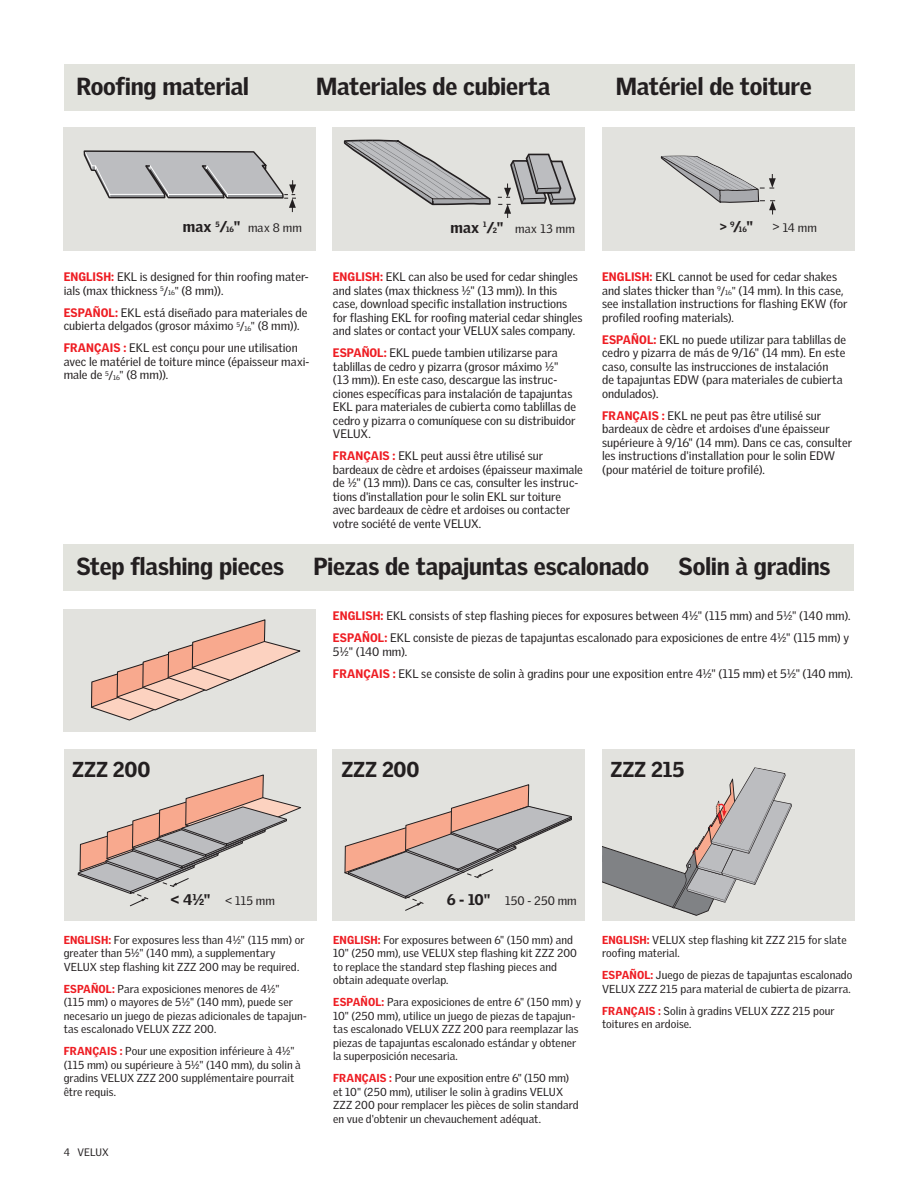
<style>
.page{position:relative;width:918px;height:1188px;background:#fff}
.page>*{position:absolute;margin:0;border:0;box-sizing:border-box;transform-origin:0 0}
.t1{font:900 24px "Velux Gothic";letter-spacing:-.01em;color:#231f20}
.t2{font:900 21px "Velux Gothic";letter-spacing:-.005em;color:#231f20}
.t3{font:12px/13.5px "Velux Gothic";color:#231f20}
.t4{font:900 12px "Velux Gothic";color:#ee1d23}
.t5{font:11.25px/13.5px "Velux Gothic";letter-spacing:.005em;color:#231f20}
.t6{font:10.5px "Velux Gothic";letter-spacing:.005em;color:#231f20}
.t7{font:900 7.5px "Velux Gothic";color:#231f20}
.s1{font-weight:900;font-size:15px}
.s2{font-weight:900;font-size:7.5px}
.s3{font-weight:900;color:#ee1d23}
.s4{font-size:11.25px}
.s5{font-size:6.75px}
.s6{font-size:15px}
</style>
<div class="page">
<div style="left:64px;top:128px;width:252px;height:123px;background:#e2e2de"></div>
<div style="left:64px;top:750px;width:252px;height:171px;background:#e2e2de"></div>
<svg style="left:77px;top:774px;width:224px;height:132px"></svg>
<div style="left:602px;top:750px;width:252px;height:171px;background:#e2e2de"></div>
<svg style="left:602px;top:767px;width:190px;height:149px"></svg>
<div style="left:333px;top:128px;width:252px;height:123px;background:#e2e2de"></div>
<svg style="left:344px;top:140px;width:147px;height:65px"></svg>
<div style="left:602px;top:128px;width:252px;height:123px;background:#e2e2de"></div>
<div style="left:64px;top:609px;width:252px;height:122px;background:#e2e2de"></div>
<svg style="left:91px;top:619px;width:210px;height:102px"></svg>
<div style="left:333px;top:750px;width:252px;height:171px;background:#e2e2de"></div>
<svg style="left:344px;top:784px;width:228px;height:127px"></svg>
<svg style="left:498px;top:154px;width:78px;height:64px"></svg>
<svg style="left:661px;top:156px;width:115px;height:59px"></svg>
<div style="left:64px;top:64px;width:790px;height:47px;background:#e2e3dd"></div>
<div style="left:64px;top:544px;width:790px;height:47px;background:#e2e3dd"></div>
<svg style="left:84px;top:150px;width:212px;height:62px"></svg>
<h1 class="t1" style="left:77px;top:71px;width:174px">Roofing material</h1>
<h1 class="t1" style="left:316px;top:71px;width:236px">Materiales de cubierta</h1>
<h1 class="t1" style="left:616px;top:71px;width:197px">Matériel de toiture</h1>
<p class="t3" style="left:183px;top:221px;width:121px"><span class="s1">max</span> <sup>5</sup><span class="s1">⁄</span><span class="s2">16</span><span class="s1">"</span> max 8 mm</p>
<p class="t3" style="left:64px;top:270px;width:247px"><span class="s3">English:</span> EKL is designed for thin roofing mater&shy;ials (max thickness <sup>5</sup><span class="s4">/</span><span class="s5">16</span><span class="s4">"</span> (8 mm)).</p>
<p class="t4" style="left:64px;top:305px;width:16px">ESPAÑOL</p>
<p class="t3" style="left:64px;top:306px;width:245px;text-indent:52px"><span class="s3">:</span> EKL está diseñado para materiales de cubierta delgados (grosor máximo <sup>5</sup><span class="s4">/</span><span class="s5">16</span><span class="s4">"</span> (8 mm)).</p>
<p class="t3" style="left:64px;top:341px;width:247px"><span class="s3">Français :</span> EKL est conçu pour une utilisation avec le matériel de toiture mince (épaisseur maxi&shy;male de <sup>5</sup><span class="s4">/</span><span class="s5">16</span><span class="s4">"</span> (8 mm)).</p>
<p class="t3" style="left:450px;top:221px;width:126px"><span class="s1">max</span> <sup>1</sup><span class="s1">⁄</span><span class="s2">2</span><span class="s1">"</span> max 13 mm</p>
<p class="t7" style="left:720px;top:225px;width:35px"><sup>&gt;</sup> 9<span class="s6">⁄</span>16<span class="s6">"</span></p>
<p class="t3" style="left:772px;top:221px;width:46px">&gt; 14 mm</p>
<p class="t3" style="left:333px;top:270px;width:251px"><span class="s3">English:</span> EKL can also be used for cedar shingles and slates (max thickness ½" (13 mm)). In this case, download specific installation instructions for flashing EKL for roofing material cedar shingles and slates or contact your VELUX sales company.</p>
<p class="t4" style="left:333px;top:345px;width:16px">ESPAÑOL</p>
<p class="t3" style="left:333px;top:346px;width:245px;text-indent:51px"><span class="s3">:</span> EKL puede tambien utilizarse para tablillas de cedro y pizarra (grosor máximo ½" (13 mm)). En este caso, descargue las instruc&shy;ciones específicas para instalación de tapajuntas EKL para materiales de cubierta como tablillas de cedro y pizarra o comuníquese con su distribuidor VELUX.</p>
<p class="t3" style="left:333px;top:449px;width:251px"><span class="s3">Français :</span> EKL peut aussi être utilisé sur bardeaux de cèdre et ardoises (épaisseur maximale de ½" (13 mm)). Dans ce cas, consulter les instruc&shy;tions d'installation pour le solin EKL sur toiture avec bardeaux de cèdre et ardoises ou contacter votre société de vente VELUX.</p>
<p class="t3" style="left:602px;top:270px;width:247px"><span class="s3">English:</span> EKL cannot be used for cedar shakes and slates thicker than <sup>9</sup><span class="s4">/</span><span class="s5">16</span><span class="s4">"</span> (14 mm). In this case, see installation instructions for flashing EKW (for profiled roofing materials).</p>
<p class="t4" style="left:602px;top:332px;width:16px">ESPAÑOL</p>
<p class="t3" style="left:602px;top:333px;width:246px;text-indent:52px"><span class="s3">:</span> EKL no puede utilizar para tablillas de cedro y pizarra de más de 9/16" (14 mm). En este caso, consulte las instrucciones de instalación<br>de tapajuntas EDW (para materiales de cubierta ondulados).</p>
<p class="t3" style="left:602px;top:409px;width:251px"><span class="s3">Français :</span> EKL ne peut pas être utilisé sur bardeaux de cèdre et ardoises d'une épaisseur supérieure à 9/16" (14 mm). Dans ce cas, consulter les instructions d'installation pour le solin EDW (pour matériel de toiture profilé).</p>
<h1 class="t1" style="left:77px;top:552px;width:755px">Step flashing pieces Piezas de tapajuntas escalonado Solin à gradins</h1>
<p class="t3" style="left:333px;top:605px;width:519px;line-height:22px"><span class="s3">English:</span> EKL consists of step flashing pieces for exposures between 4½" (115 mm) and 5½" (140 mm).<br><span class="s3">ESPAÑOL</span></p>
<p class="t3" style="left:333px;top:631px;width:518px;text-indent:52px"><span class="s3">:</span> EKL consiste de piezas de tapajuntas escalonado para exposiciones de entre 4½" (115 mm) y<br>5½" (140 mm).</p>
<p class="t3" style="left:333px;top:667px;width:521px"><span class="s3">Français :</span> EKL se consiste de solin à gradins pour une exposition entre 4½" (115 mm) et 5½" (140 mm).</p>
<h2 class="t2" style="left:72px;top:756px;width:80px">ZZZ 200</h2>
<h2 class="t2" style="left:341px;top:756px;width:80px">ZZZ 200</h2>
<h2 class="t2" style="left:611px;top:756px;width:75px">ZZZ 215</h2>
<p class="t3" style="left:171px;top:894px;width:106px"><span class="s1">&lt; 4½"</span> &lt; 115 mm</p>
<p class="t3" style="left:447px;top:894px;width:131px"><span class="s1">6 - 10"</span> 150 - 250 mm</p>
<p class="t5" style="left:64px;top:933px;width:242px"><span class="s3">English:</span> For exposures less than 4½" (115 mm) or greater than 5½" (140 mm), a supplementary<br>VELUX step flashing kit ZZZ 200 may be required.</p>
<p class="t5" style="left:64px;top:982px;width:245px"><span class="s3">Español:</span> Para exposiciones menores de 4½"<br>(115 mm) o mayores de 5½" (140 mm), puede ser necesario un juego de piezas adicionales de tapajun&shy;tas escalonado VELUX ZZZ 200.</p>
<p class="t5" style="left:64px;top:1044px;width:239px"><span class="s3">Français :</span> Pour une exposition inférieure à 4½" (115 mm) ou supérieure à 5½" (140 mm), du solin à gradins VELUX ZZZ 200 supplémentaire pourrait être requis.</p>
<p class="t6" style="left:64px;top:1146px;width:47px">4 VELUX</p>
<p class="t5" style="left:333px;top:933px;width:245px"><span class="s3">English:</span> For exposures between 6" (150 mm) and 10" (250 mm), use VELUX step flashing kit ZZZ 200 to replace the standard step flashing pieces and obtain adequate overlap.</p>
<p class="t5" style="left:333px;top:995px;width:250px"><span class="s3">Español:</span> Para exposiciones de entre 6" (150 mm) y 10" (250 mm), utilice un juego de piezas de tapajun&shy;tas escalonado VELUX ZZZ 200 para reemplazar las piezas de tapajuntas escalonado estándar y obtener la superposición necesaria.</p>
<p class="t5" style="left:333px;top:1071px;width:247px"><span class="s3">Français :</span> Pour une exposition entre 6" (150 mm) et 10" (250 mm), utiliser le solin à gradins VELUX ZZZ 200 pour remplacer les pièces de solin standard en vue d'obtenir un chevauchement adéquat.</p>
<p class="t5" style="left:602px;top:933px;width:246px"><span class="s3">English:</span> VELUX step flashing kit ZZZ 215 for slate roofing material.</p>
<p class="t5" style="left:602px;top:968px;width:252px"><span class="s3">Español:</span> Juego de piezas de tapajuntas escalonado<br>VELUX ZZZ 215 para material de cubierta de pizarra.</p>
<p class="t5" style="left:602px;top:1004px;width:234px"><span class="s3">Français :</span> Solin à gradins VELUX ZZZ 215 pour toitures en ardoise.</p>
</div>
